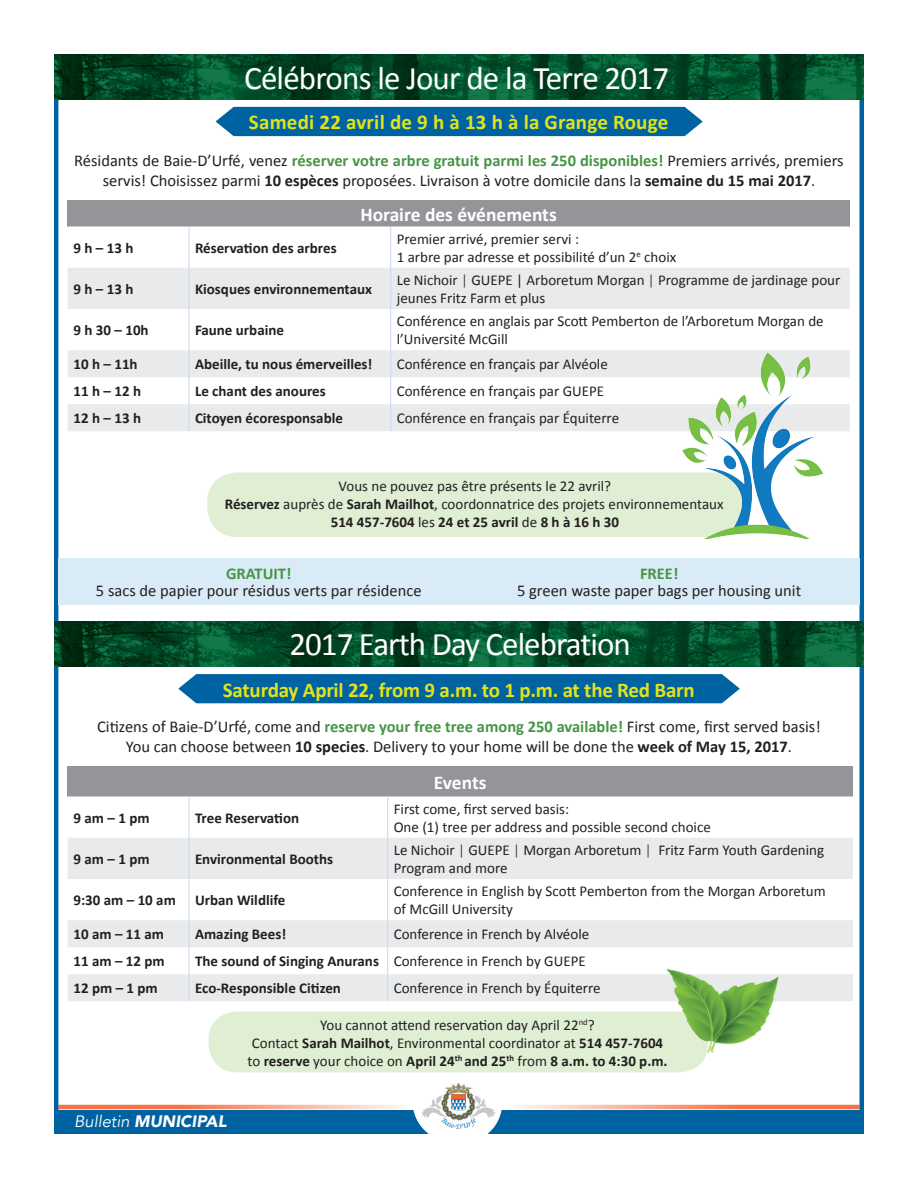
<style>
.page{position:relative;width:918px;height:1188px;background:#fff}
.page>*{position:absolute;margin:0;border:0;box-sizing:border-box;transform-origin:0 0}
.Page_Title_-_Century{font:33px "Calibri";letter-spacing:-.03em;color:#fff}
.Body{font:700 21px "Calibri";letter-spacing:-.01em;color:#e2e318}
.Body-2{font:700 21px "Calibri";letter-spacing:.01em;color:#e2e318}
.Body-3{font:700 19.5px "Calibri";color:#fff}
.Body-4{font:16.5px/19.8px "Calibri";color:#231f20;text-align:center}
.t1{font:italic 900 16.5px "Avenir";color:#fff}
.Body-5{font:15px/18px "Calibri";color:#231f20}
.Body-6{font:700 15px "Calibri";color:#231f20}
.s1{font-weight:700;color:#479546}
.s2{font-weight:700}
.s3{font-weight:300}
.s4{font-weight:400}
</style>
<div class="page">
<svg style="left:515px;top:1105px;width:344px;height:4px"></svg>
<svg style="left:58px;top:1105px;width:346px;height:4px"></svg>
<div style="left:54px;top:1111px;width:810px;height:23px;background:#0063a1"></div>
<hr style="left:860px;top:88px;width:4px;height:1026px;background:#0063a1">
<hr style="left:54px;top:88px;width:4px;height:1024px;background:#0063a1">
<div style="left:412px;top:1053px;width:91px;height:91px;background:#fff;border-radius:44px"></div>
<img style="left:441px;top:1084px;width:34px;height:44px">
<svg style="left:469px;top:1095px;width:27px;height:23px"></svg>
<svg style="left:421px;top:1095px;width:27px;height:23px"></svg>
<div style="left:178px;top:674px;width:562px;height:29px;background:#0063a1"></div>
<div style="left:209px;top:1012px;width:499px;height:60px;background:#e0eed4;border-radius:28px"></div>
<div style="left:68px;top:766px;width:785px;height:30px;background:#939598"></div>
<svg style="left:68px;top:796px;width:785px;height:42px"></svg>
<svg style="left:68px;top:838px;width:785px;height:163px;fill:#e9eaeb"></svg>
<hr style="left:189px;top:796px;width:1px;height:42px;background:#c6d8ef">
<hr style="left:387px;top:796px;width:1px;height:42px;background:#c6d8ef">
<hr style="left:189px;top:838px;width:1px;height:41px;background:#c6d8ef">
<hr style="left:387px;top:838px;width:1px;height:41px;background:#c6d8ef">
<hr style="left:189px;top:879px;width:1px;height:41px;background:#c6d8ef">
<hr style="left:387px;top:879px;width:1px;height:41px;background:#c6d8ef">
<svg style="left:189px;top:920px;width:1px;height:81px"></svg>
<svg style="left:387px;top:920px;width:1px;height:81px"></svg>
<div style="left:59px;top:558px;width:400px;height:46px;background:#daebf8"></div>
<div style="left:459px;top:558px;width:400px;height:46px;background:#daebf8"></div>
<div style="left:216px;top:107px;width:487px;height:29px;background:#0063a1"></div>
<div style="left:207px;top:472px;width:537px;height:65px;background:#e0eed4;border-radius:30px"></div>
<div style="left:68px;top:200px;width:782px;height:26px;background:#939598"></div>
<svg style="left:68px;top:226px;width:782px;height:42px"></svg>
<svg style="left:68px;top:268px;width:782px;height:163px;fill:#e9eaeb"></svg>
<hr style="left:189px;top:226px;width:1px;height:42px;background:#c6d8ef">
<hr style="left:390px;top:226px;width:1px;height:42px;background:#c6d8ef">
<hr style="left:189px;top:268px;width:1px;height:41px;background:#c6d8ef">
<hr style="left:390px;top:268px;width:1px;height:41px;background:#c6d8ef">
<hr style="left:189px;top:309px;width:1px;height:41px;background:#c6d8ef">
<hr style="left:390px;top:309px;width:1px;height:41px;background:#c6d8ef">
<svg style="left:189px;top:350px;width:1px;height:81px"></svg>
<svg style="left:390px;top:350px;width:1px;height:81px"></svg>
<img style="left:682px;top:353px;width:141px;height:186px">
<img style="left:664px;top:939px;width:130px;height:120px">
<img style="left:54px;top:54px;width:810px;height:46px">
<img style="left:54px;top:621px;width:810px;height:46px">
<p class="Page_Title_-_Century" style="left:244px;top:57px;width:426px">Célébrons le Jour de la Terre 2017</p>
<p class="Body-2" style="left:249px;top:109px;width:421px">Samedi 22 avril de 9 h à 13 h à la Grange Rouge</p>
<p class="Body-4" style="left:74px;top:151px;width:771px">Résidants de Baie-D’Urfé, venez <span class="s1">réserver votre arbre gratuit parmi les 250 disponibles!</span> Premiers arrivés, premiers servis! Choisissez parmi <span class="s2">10 espèces</span> proposées. Livraison à votre domicile dans la <span class="s2">semaine du 15 mai 2017</span>.</p>
<p class="Body-3" style="left:360px;top:202px;width:198px">Horaire des événements</p>
<p class="Body-6" style="left:74px;top:238px;width:61px">9 h – 13 h</p>
<p class="Body-6" style="left:195px;top:238px;width:143px">Réservation des arbres</p>
<p class="Body-5" style="left:397px;top:230px;width:281px">Premier arrivé, premier servi :<br>1 arbre par adresse et possibilité d’un 2<sup>e</sup> choix</p>
<p class="Body-6" style="left:74px;top:279px;width:61px">9 h – 13 h</p>
<p class="Body-6" style="left:195px;top:279px;width:179px">Kiosques environnementaux</p>
<p class="Body-5" style="left:397px;top:271px;width:445px">Le Nichoir <span class="s3">|</span> GUEPE | Arboretum Morgan <span class="s3">|</span> Programme de jardinage pour jeunes Fritz Farm et plus</p>
<p class="Body-6" style="left:74px;top:321px;width:77px">9 h 30 – 10h</p>
<p class="Body-6" style="left:195px;top:321px;width:91px">Faune urbaine</p>
<p class="Body-5" style="left:397px;top:312px;width:428px">Conférence en anglais par Scott Pemberton de l’Arboretum Morgan de l’Université McGill</p>
<p class="Body-6" style="left:74px;top:355px;width:66px">10 h – 11h</p>
<p class="Body-6" style="left:195px;top:355px;width:179px">Abeille, tu nous émerveilles!</p>
<p class="Body-5" style="left:397px;top:355px;width:213px">Conférence en français par Alvéole</p>
<p class="Body-6" style="left:74px;top:382px;width:69px">11 h – 12 h</p>
<p class="Body-6" style="left:195px;top:382px;width:132px">Le chant des anoures</p>
<p class="Body-5" style="left:397px;top:382px;width:209px">Conférence en français par GUEPE</p>
<p class="Body-6" style="left:74px;top:409px;width:69px">12 h – 13 h</p>
<p class="Body-6" style="left:195px;top:409px;width:149px">Citoyen écoresponsable</p>
<p class="Body-5" style="left:397px;top:409px;width:224px">Conférence en français par Équiterre</p>
<p class="Body-5" style="left:225px;top:477px;width:500px;text-align:center">Vous ne pouvez pas être présents le 22 avril?<br><span class="s2">Réservez</span> auprès de <span class="s2">Sarah Mailhot</span>, coordonnatrice des projets environnementaux<br><span class="s2">514 457-7604</span> les <span class="s2">24 et 25 avril</span> de <span class="s2">8 h à 16 h 30</span></p>
<p class="Body-4" style="left:96px;top:566px;width:327px;line-height:16.5px"><span class="s1">GRATUIT!<br></span>5 sacs de papier pour résidus verts par résidence</p>
<p class="Body-4" style="left:517px;top:566px;width:286px;line-height:16.5px"><span class="s1">FREE!<br></span>5 green waste paper bags per housing unit</p>
<p class="Page_Title_-_Century" style="left:289px;top:623px;width:343px">2017 Earth Day Celebration</p>
<p class="Body" style="left:223px;top:676px;width:473px">Saturday April 22, from 9 a.m. to 1 p.m. at the Red Barn</p>
<p class="Body-4" style="left:97px;top:717px;width:725px">Citizens of Baie-D’Urfé, come and <span class="s1">reserve your free tree among 250 available!</span> First come, first served basis!<br>You can choose between <span class="s2">10 species</span>. Delivery to your home will be done the <span class="s2">week of May 15, 2017</span>.</p>
<p class="Body-3" style="left:434px;top:770px;width:54px">Events</p>
<p class="Body-6" style="left:74px;top:808px;width:78px">9 am – 1 pm</p>
<p class="Body-6" style="left:195px;top:808px;width:106px">Tree Reservation</p>
<p class="Body-5" style="left:394px;top:800px;width:319px">First come, first served basis:<br>One (1) tree per address and possible second choice</p>
<p class="Body-6" style="left:74px;top:849px;width:78px">9 am – 1 pm</p>
<p class="Body-6" style="left:195px;top:849px;width:140px">Environmental Booths</p>
<p class="Body-5" style="left:394px;top:841px;width:432px">Le Nichoir <span class="s3">|</span> GUEPE <span class="s3">|</span> Morgan Arboretum <span class="s3">|</span> Fritz Farm Youth Gardening<br>Program and more</p>
<p class="Body-6" style="left:74px;top:891px;width:104px">9:30 am – 10 am</p>
<p class="Body-6" style="left:195px;top:891px;width:92px">Urban Wildlife</p>
<p class="Body-5" style="left:394px;top:882px;width:433px">Conference in English by Scott Pemberton from the Morgan Arboretum of McGill University</p>
<p class="Body-6" style="left:74px;top:925px;width:92px">10 am – 11 am</p>
<p class="Body-6" style="left:195px;top:925px;width:93px">Amazing Bees!</p>
<p class="Body-5" style="left:394px;top:925px;width:197px">Conference in French by Alvéole</p>
<p class="Body-6" style="left:74px;top:952px;width:93px">11 am – 12 pm</p>
<p class="Body-6" style="left:195px;top:952px;width:186px">The sound of Singing Anurans</p>
<p class="Body-5" style="left:394px;top:952px;width:194px">Conference in French by GUEPE</p>
<p class="Body-6" style="left:74px;top:979px;width:86px">12 pm – 1 pm</p>
<p class="Body-6" style="left:195px;top:979px;width:147px">Eco-Responsible Citizen</p>
<p class="Body-5" style="left:394px;top:979px;width:208px">Conference in French by Équiterre</p>
<p class="t1" style="left:74px;top:1108px;width:154px"><span class="s4">Bulletin</span> MUNICIPAL</p>
<p class="Body-5" style="left:247px;top:1016px;width:422px;text-align:center">You cannot attend reservation day April 22<sup>nd</sup>?<br>Contact <span class="s2">Sarah Mailhot</span>, Environmental coordinator at <span class="s2">514 457-7604 </span>to <span class="s2">reserve</span> your choice on <span class="s2">April 24</span><sup>th</sup> <span class="s2">and 25</span><sup>th</sup> from <span class="s2">8 a.m. to 4:30 p.m.</span></p>
</div>
